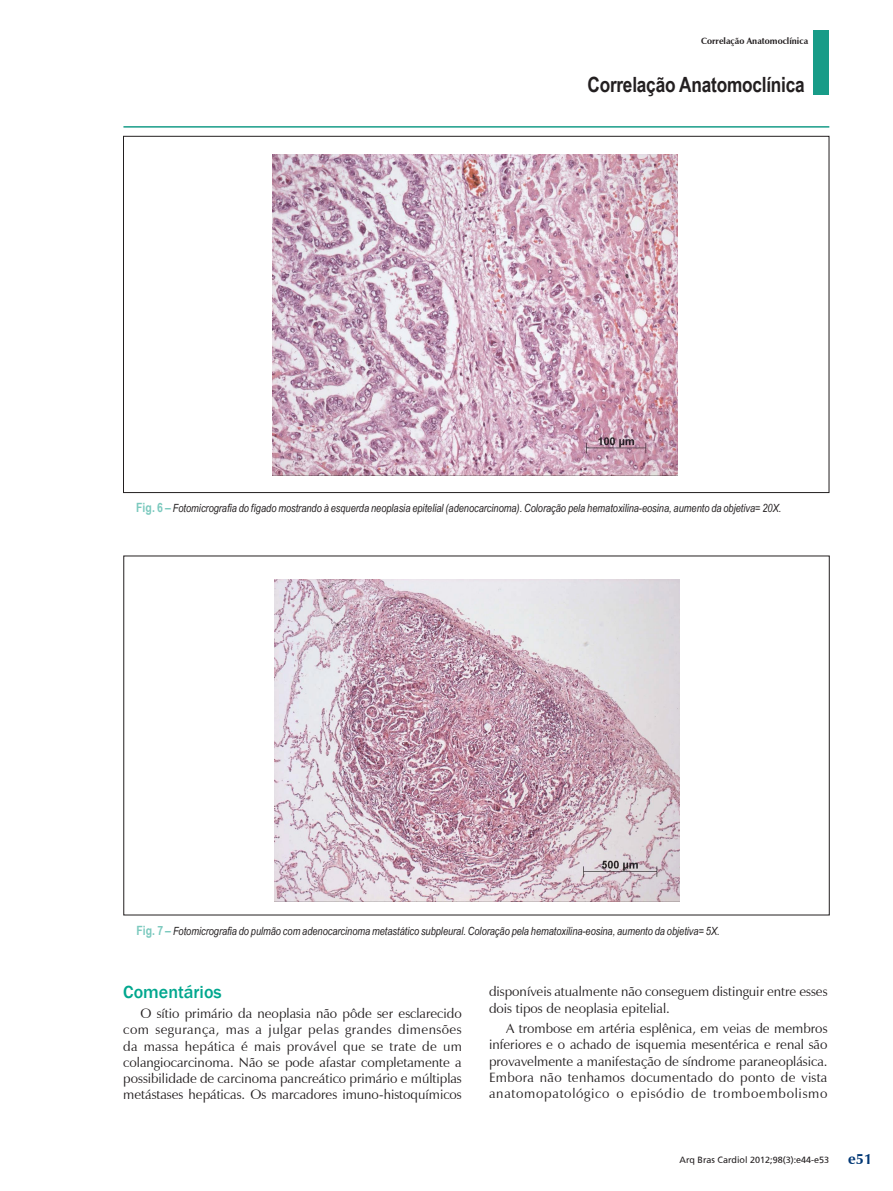
<style>
.page{position:relative;width:893px;height:1191px;background:#fff}
.page>*{position:absolute;margin:0;border:0;box-sizing:border-box;transform-origin:0 0}
.t1{font:700 21px "Arial Narrow";letter-spacing:-.01em;color:#231f20}
.Títulos__textos{font:500 18px "Franklin Gothic";color:#00a78e}
.t2{font:700 15px "Zapf Humanist 601 BT";color:#013775}
.Texto{font:13.5px/16.2px "Zapf Humanist 601 BT";color:#231f20;text-align:justify}
._04_FIGURA_ref{font:italic 11.25px "Arial Narrow";color:#231f20}
.t3{font:9px "Frutiger";color:#231f20}
.t4{font:700 9px "Zapf Humanist 601 BT";color:#231f20}
.s1{font-weight:700;font-style:normal;font-size:12.75px;color:#7bc9be}
</style>
<div class="page">
<div style="left:813px;top:30px;width:16px;height:64px;background:#189c88"></div>
<hr style="left:123px;top:126px;width:706px;height:2px;background:#189c88">
<img style="left:273px;top:155px;width:405px;height:320px">
<img style="left:274px;top:579px;width:405px;height:322px">
<p class="t4" style="left:701px;top:36px;width:109px">Correlação Anatomoclínica</p>
<h1 class="t1" style="left:587px;top:69px;width:219px">Correlação Anatomoclínica</h1>
<p class="_04_FIGURA_ref" style="left:136px;top:500px;width:647px"><span class="s1">Fig. 6 –</span> Fotomicrografia do fígado mostrando à esquerda neoplasia epitelial (adenocarcinoma). Coloração pela hematoxilina-eosina, aumento da objetiva= 20X.</p>
<p class="_04_FIGURA_ref" style="left:136px;top:922px;width:585px"><span class="s1">Fig. 7 –</span> Fotomicrografia do pulmão com adenocarcinoma metastático subpleural. Coloração pela hematoxilina-eosina, aumento da objetiva= 5X.</p>
<p class="Títulos__textos" style="left:123px;top:980px;width:100px">Comentários</p>
<p class="Texto" style="left:123px;top:1005px;width:340px;text-indent:17px">O sítio primário da neoplasia não pôde ser esclarecido com segurança, mas a julgar pelas grandes dimensões da massa hepática é mais provável que se trate de um colangiocarcinoma. Não se pode afastar completamente a possibilidade de carcinoma pancreático primário e múltiplas metástases hepáticas. Os marcadores imuno-histoquímicos</p>
<p class="Texto" style="left:489px;top:983px;width:340px">disponíveis atualmente não conseguem distinguir entre esses dois tipos de neoplasia epitelial.</p>
<p class="Texto" style="left:489px;top:1020px;width:340px;text-indent:17px">A trombose em artéria esplênica, em veias de membros inferiores e o achado de isquemia mesentérica e renal são provavelmente a manifestação de síndrome paraneoplásica.<br>Embora não tenhamos documentado do ponto de vista anatomopatológico o episódio de tromboembolismo</p>
<p class="t3" style="left:680px;top:1154px;width:151px">Arq Bras Cardiol 2012;98(3):e44-e53</p>
<p class="t2" style="left:848px;top:1149px;width:26px">e51</p>
</div>
